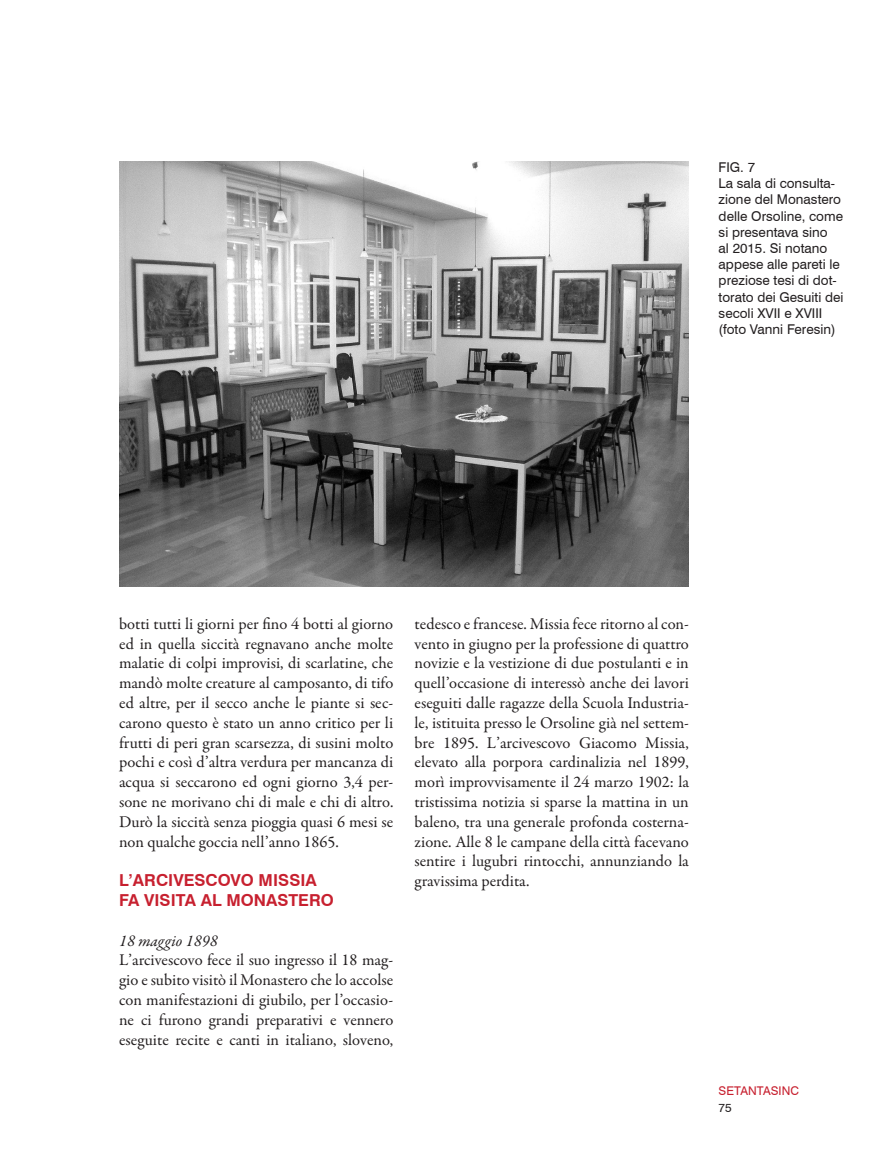
<style>
.page{position:relative;width:893px;height:1174px;background:#fff}
.page>*{position:absolute;margin:0;border:0;box-sizing:border-box;transform-origin:0 0}
.t1{font:16.5px/19.8px "Garamond Premr Pro";color:#231f20;text-align:justify}
.t2{font:700 16.5px "Swiss 721 BT";color:#c7202f}
.t3{font:italic 16.5px "Garamond Premr Pro";color:#231f20}
.t4{font:13.5px/16.2px "Swiss 721 BT";color:#231f20}
.t5{font:12px "Swiss 721 BT";color:#c7202f}
.t6{font:12px "Swiss 721 BT";color:#231f20}
</style>
<div class="page">
<img style="left:119px;top:162px;width:570px;height:425px">
<p class="t4" style="left:719px;top:158px;width:38px">FIG. 7</p>
<p class="t4" style="left:719px;top:175px;width:126px">La sala di consulta&shy;zione del Monastero delle Orsoline, come si presentava sino<br>al 2015. Si notano appese alle pareti le preziose tesi di dot&shy;torato dei Gesuiti dei secoli XVII e XVIII</p>
<p class="t4" style="left:719px;top:320px;width:119px">(foto Vanni Feresin)</p>
<p class="t1" style="left:119px;top:614px;width:276px">botti tutti li giorni per fino 4 botti al giorno ed in quella siccità regnavano anche molte malatie di colpi improvisi, di scarlatine, che mandò molte creature al camposanto, di tifo ed altre, per il secco anche le piante si sec&shy;carono questo è stato un anno critico per li frutti di peri gran scarsezza, di susini molto pochi e così d’altra verdura per mancanza di acqua si seccarono ed ogni giorno 3,4 per&shy;sone ne morivano chi di male e chi di altro.<br>Durò la siccità senza pioggia quasi 6 mesi se non qualche goccia nell’anno 1865.</p>
<p class="t2" style="left:119px;top:869px;width:199px">L’ARCIVESCOVO MISSIA</p>
<p class="t2" style="left:119px;top:888px;width:216px">FA VISITA AL MONASTERO</p>
<p class="t3" style="left:119px;top:930px;width:100px">18 maggio 1898</p>
<p class="t1" style="left:119px;top:950px;width:276px">L’arcivescovo fece il suo ingresso il 18 mag&shy;gio e subito visitò il Monastero che lo accolse con manifestazioni di giubilo, per l’occasio&shy;ne ci furono grandi preparativi e vennero eseguite recite e canti in italiano, sloveno,</p>
<p class="t1" style="left:415px;top:614px;width:276px">tedesco e francese. Missia fece ritorno al con&shy;vento in giugno per la professione di quattro novizie e la vestizione di due postulanti e in quell’occasione di interessò anche dei lavori eseguiti dalle ragazze della Scuola Industria&shy;le, istituita presso le Orsoline già nel settem&shy;bre 1895. L’arcivescovo Giacomo Missia, elevato alla porpora cardinalizia nel 1899, morì improvvisamente il 24 marzo 1902: la tristissima notizia si sparse la mattina in un baleno, tra una generale profonda costerna&shy;zione. Alle 8 le campane della città facevano sentire i lugubri rintocchi, annunziando la gravissima perdita.</p>
<p class="t5" style="left:719px;top:1082px;width:82px">SETANTASINC</p>
<p class="t6" style="left:719px;top:1099px;width:15px">75</p>
</div>
